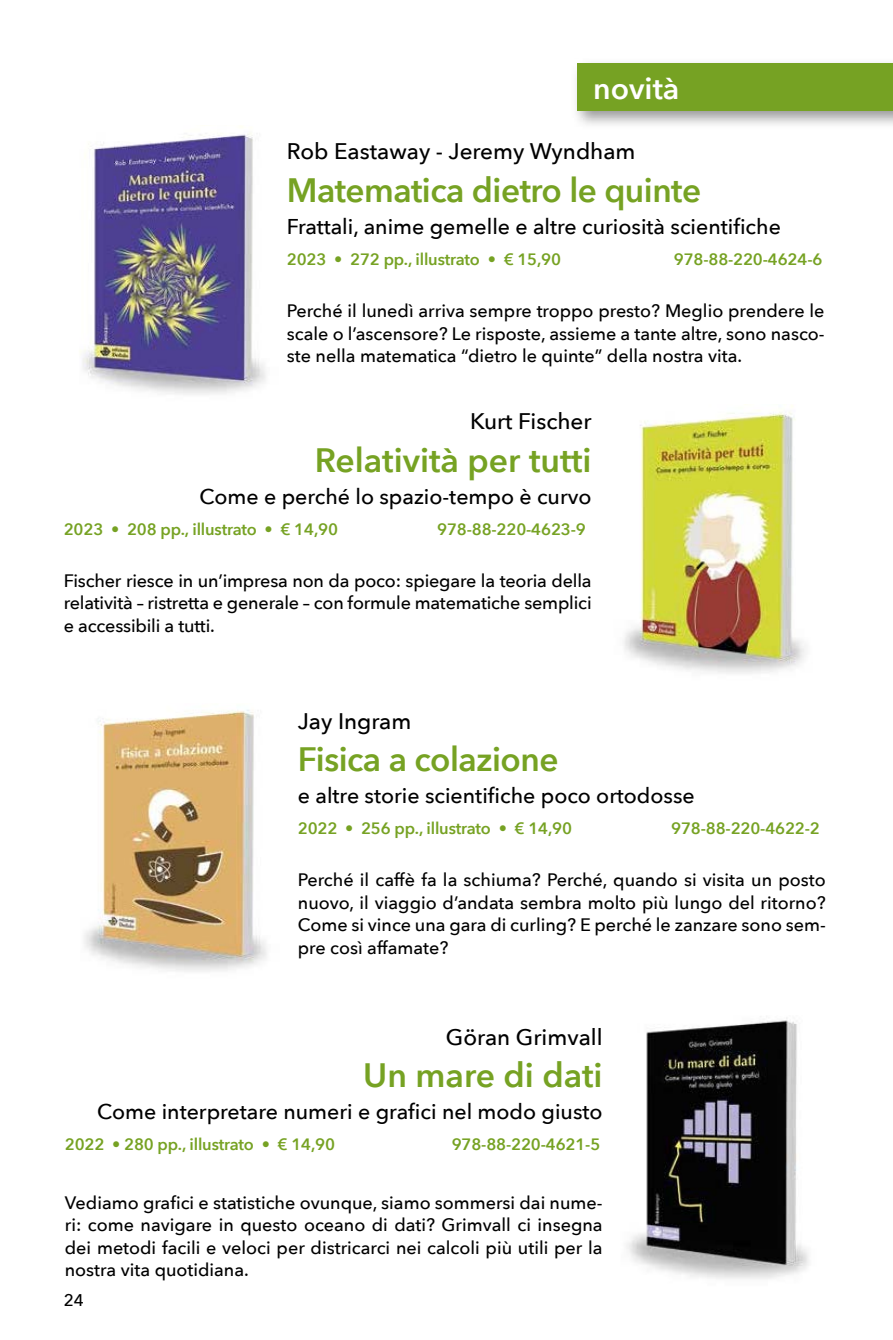
<style>
.page{position:relative;width:893px;height:1340px;background:#fff}
.page>*{position:absolute;margin:0;border:0;box-sizing:border-box;transform-origin:0 0}
.t1{font:600 33.75px "Avenir Next";letter-spacing:-.015em;color:#76a223}
.t2{font:600 30.15px "Avenir Next";color:#fff}
.t3{font:500 22.5px "Avenir Next";color:#000}
.t4{font:500 21.38px "Avenir Next";color:#000}
.t5{font:500 18px/22.5px "Avenir Next";color:#000;text-align:justify}
.t6{font:500 16.88px "Avenir Next";color:#000}
.t7{font:600 16.43px "Avenir Next";letter-spacing:-.01em;color:#76a223}
</style>
<div class="page">
<img style="left:576px;top:63px;width:317px;height:62px">
<div style="left:577px;top:64px;width:316px;height:47px;background:#76a223"></div>
<img style="left:84px;top:709px;width:183px;height:263px">
<img style="left:624px;top:405px;width:181px;height:269px">
<img style="left:626px;top:1018px;width:183px;height:261px">
<img style="left:80px;top:126px;width:186px;height:269px">
<h2 class="t2" style="left:593px;top:63px;width:88px">novità</h2>
<p class="t3" style="left:287px;top:132px;width:350px">Rob Eastaway - Jeremy Wyndham</p>
<h1 class="t1" style="left:287px;top:161px;width:416px">Matematica dietro le quinte</h1>
<p class="t4" style="left:287px;top:208px;width:495px">Frattali, anime gemelle e altre curiosità scientifiche</p>
<p class="t7" style="left:287px;top:245px;width:276px">2023 • 272 pp., illustrato • € 15,90</p>
<p class="t7" style="left:674px;top:245px;width:150px">978-88-220-4624-6</p>
<p class="t5" style="left:287px;top:299px;width:539px">Perché il lunedì arriva sempre troppo presto? Meglio prendere le scale o l’ascensore? Le risposte, assieme a tante altre, sono nasco&shy;ste nella matematica “dietro le quinte” della nostra vita.</p>
<p class="t3" style="left:470px;top:402px;width:123px">Kurt Fischer</p>
<h1 class="t1" style="left:315px;top:431px;width:278px">Relatività per tutti</h1>
<p class="t4" style="left:200px;top:478px;width:394px">Come e perché lo spazio-tempo è curvo</p>
<p class="t7" style="left:64px;top:515px;width:276px">2023 • 208 pp., illustrato • € 14,90</p>
<p class="t7" style="left:437px;top:515px;width:150px">978-88-220-4623-9</p>
<p class="t5" style="left:64px;top:569px;width:529px">Fischer riesce in un’impresa non da poco: spiegare la teoria della relatività – ristretta e generale – con formule matematiche semplici e accessibili a tutti.</p>
<p class="t3" style="left:298px;top:701px;width:115px">Jay Ingram</p>
<h1 class="t1" style="left:298px;top:730px;width:262px">Fisica a colazione</h1>
<p class="t4" style="left:298px;top:777px;width:398px">e altre storie scientifiche poco ortodosse</p>
<p class="t7" style="left:298px;top:814px;width:276px">2022 • 256 pp., illustrato • € 14,90</p>
<p class="t7" style="left:671px;top:814px;width:150px">978-88-220-4622-2</p>
<p class="t5" style="left:298px;top:868px;width:529px">Perché il caffè fa la schiuma? Perché, quando si visita un posto nuovo, il viaggio d’andata sembra molto più lungo del ritorno?<br>Come si vince una gara di curling? E perché le zanzare sono sem&shy;pre così affamate?</p>
<p class="t3" style="left:446px;top:1017px;width:158px">Göran Grimvall</p>
<h1 class="t1" style="left:363px;top:1046px;width:241px">Un mare di dati</h1>
<p class="t4" style="left:97px;top:1093px;width:507px">Come interpretare numeri e grafici nel modo giusto</p>
<p class="t7" style="left:65px;top:1130px;width:272px">2022 • 280 pp., illustrato • € 14,90</p>
<p class="t7" style="left:452px;top:1130px;width:150px">978-88-220-4621-5</p>
<p class="t5" style="left:65px;top:1190px;width:539px">Vediamo grafici e statistiche ovunque, siamo sommersi dai nume&shy;ri: come navigare in questo oceano di dati? Grimvall ci insegna dei metodi facili e veloci per districarci nei calcoli più utili per la nostra vita quotidiana.</p>
<p class="t6" style="left:64px;top:1285px;width:22px">24</p>
</div>
